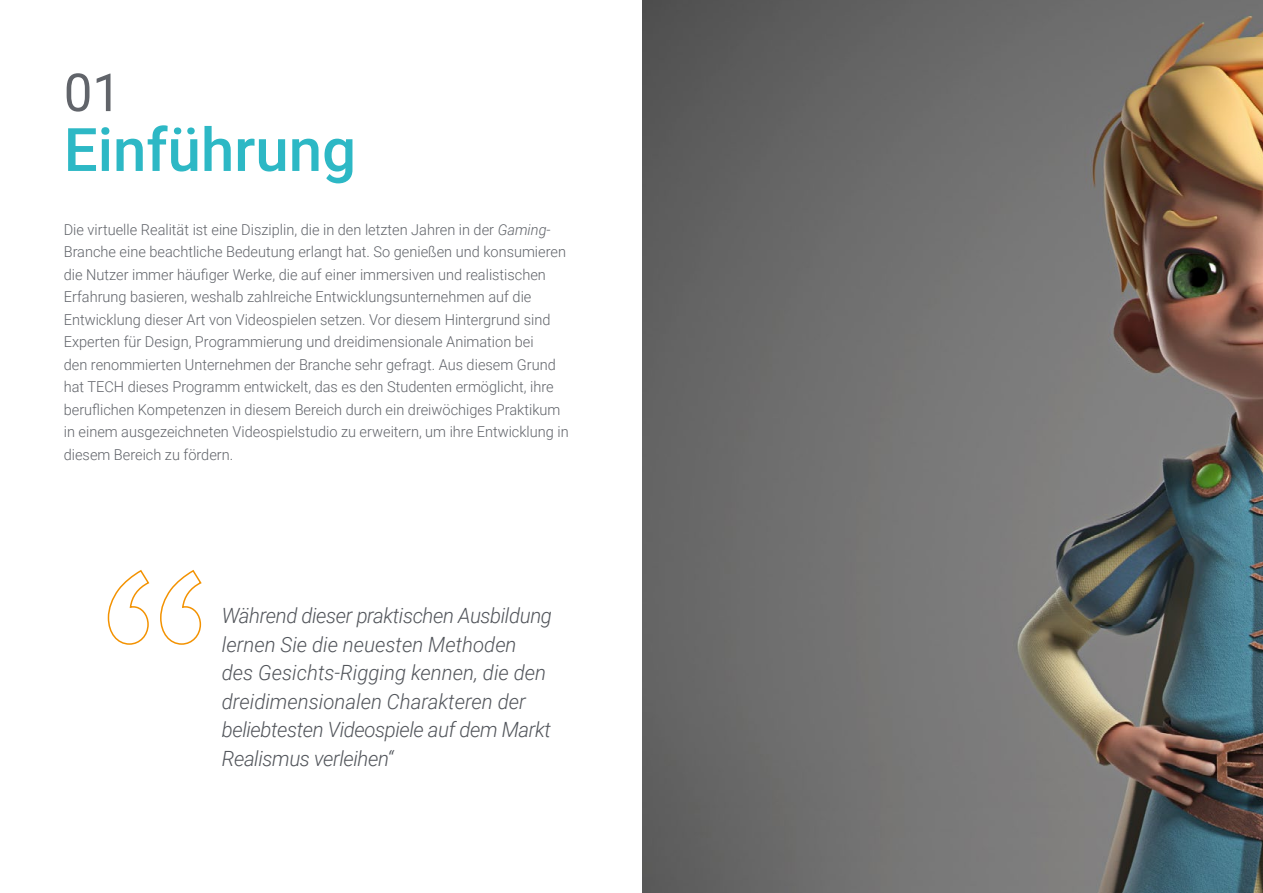
<style>
.page{position:relative;width:1263px;height:893px;background:#fff}
.page>*{position:absolute;margin:0;border:0;box-sizing:border-box;transform-origin:0 0}
.t1{font:500 60px "Roboto";color:#2db8c5}
.t2{font:52.5px "Roboto";color:#61646a}
.t3{font:italic 300 21px/28.5px "Roboto";letter-spacing:-.02em;color:#52555b}
.t4{font:300 15px/22.5px "Roboto";color:#61646a}
.s1{font-style:italic}
</style>
<div class="page">
<svg style="left:107px;top:570px;width:95px;height:75px"></svg>
<img style="left:642px;top:0;width:621px;height:893px">
<h2 class="t2" style="left:64px;top:56px;width:59px">01</h2>
<h1 class="t1" style="left:64px;top:108px;width:294px">Einführung</h1>
<p class="t4" style="left:64px;top:217px;width:506px">Die virtuelle Realität ist eine Disziplin, die in den letzten Jahren in der <span class="s1">Gaming</span>-Branche eine beachtliche Bedeutung erlangt hat. So genießen und konsumieren die Nutzer immer häufiger Werke, die auf einer immersiven und realistischen Erfahrung basieren, weshalb zahlreiche Entwicklungsunternehmen auf die Entwicklung dieser Art von Videospielen setzen. Vor diesem Hintergrund sind Experten für Design, Programmierung und dreidimensionale Animation bei<br>den renommierten Unternehmen der Branche sehr gefragt. Aus diesem Grund hat TECH dieses Programm entwickelt, das es den Studenten ermöglicht, ihre beruflichen Kompetenzen in diesem Bereich durch ein dreiwöchiges Praktikum in einem ausgezeichneten Videospielstudio zu erweitern, um ihre Entwicklung in diesem Bereich zu fördern.</p>
<h3 class="t3" style="left:222px;top:601px;width:332px">Während dieser praktischen Ausbildung lernen Sie die neuesten Methoden des Gesichts-Rigging kennen, die den dreidimensionalen Charakteren der beliebtesten Videospiele auf dem Markt Realismus verleihen“</h3>
</div>
